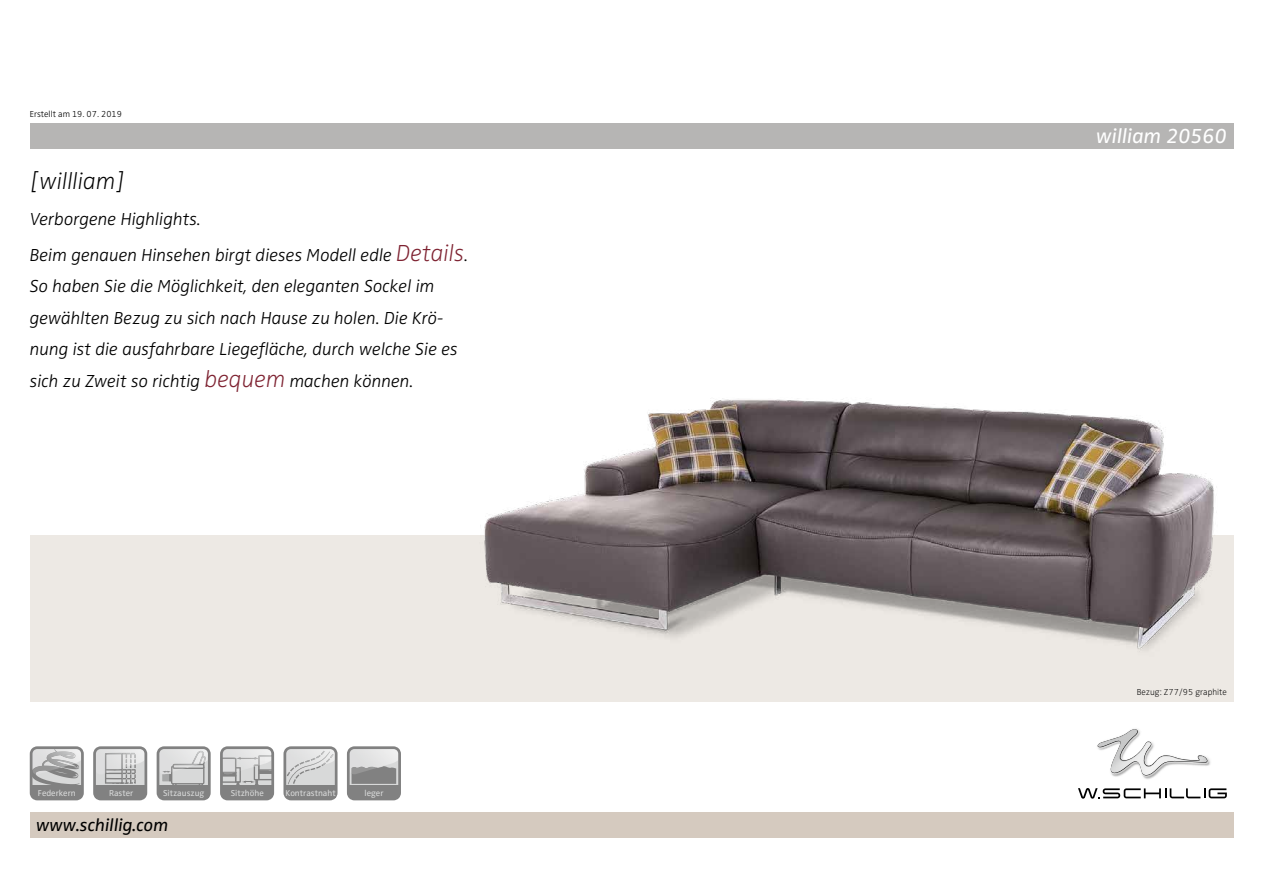
<style>
.page{position:relative;width:1263px;height:893px;background:#fff}
.page>*{position:absolute;margin:0;border:0;box-sizing:border-box;transform-origin:0 0}
.t1{font:italic 300 expanded 24px "Zwo Pro";color:#000}
.t2{font:italic 21px "Zwo Pro";color:#fff}
.t3{font:italic 300 18px/31.5px "Zwo Pro";color:#000}
.t4{font:italic 18px "Zwo Pro";color:#000}
.t5{font:300 expanded 9px "Zwo Pro";color:#000}
.t6{font:300 9px "Zwo Pro";color:#000}
.t7{font:8.85px "Zwo Pro";color:#d8d9d9}
.s1{font-stretch:expanded;font-size:24px;color:#7e2231}
</style>
<div class="page">
<div style="left:30px;top:123px;width:1203px;height:26px;background:#b6b5b4"></div>
<div style="left:30px;top:535px;width:1203px;height:167px;background:#ede9e4"></div>
<div style="left:30px;top:812px;width:1203px;height:26px;background:#d5cabf"></div>
<img style="left:484px;top:398px;width:730px;height:252px">
<svg style="left:93px;top:746px;width:54px;height:54px;background:#b1b2b2"></svg>
<svg style="left:220px;top:746px;width:54px;height:54px;background:#b0b1b1"></svg>
<svg style="left:30px;top:746px;width:54px;height:54px;background:#b3b3b3"></svg>
<div style="left:32px;top:785px;width:49px;height:13px;background:#818181"></div>
<svg style="left:157px;top:746px;width:54px;height:54px;background:#b4b4b4"></svg>
<svg style="left:283px;top:746px;width:55px;height:54px;background:#c7c8c8"></svg>
<div style="left:286px;top:785px;width:49px;height:13px;background:#818181"></div>
<svg style="left:347px;top:746px;width:54px;height:54px;background:#afafb0"></svg>
<div style="left:349px;top:785px;width:49px;height:13px;background:#818181"></div>
<svg style="left:1097px;top:745px;width:113px;height:32px"></svg>
<img style="left:1098px;top:729px;width:109px;height:46px">
<svg style="left:1078px;top:788px;width:149px;height:11px"></svg>
<p class="t6" style="left:30px;top:109px;width:94px">Erstellt am 19. 07. 2019</p>
<h1 class="t1" style="left:30px;top:167px;width:97px">[willliam]</h1>
<p class="t3" style="left:30px;top:201px;width:440px;line-height:35.7px">Verborgene Highlights.<br>Beim genauen Hinsehen birgt dieses Modell edle <span class="s1">Details</span>.</p>
<p class="t3" style="left:30px;top:271px;width:430px">So haben Sie die Möglichkeit, den eleganten Sockel im gewählten Bezug zu sich nach Hause zu holen. Die Krö&shy;nung ist die ausfahrbare Liegefläche, durch welche Sie es sich zu Zweit so richtig <span class="s1">bequem</span> machen können.</p>
<p class="t7" style="left:38px;top:787px;width:39px">Federkern</p>
<p class="t7" style="left:109px;top:787px;width:26px">Raster</p>
<p class="t7" style="left:163px;top:787px;width:43px">Sitzauszug</p>
<p class="t7" style="left:231px;top:787px;width:35px">Sitzhöhe</p>
<p class="t7" style="left:286px;top:787px;width:52px">Kontrastnaht</p>
<p class="t7" style="left:365px;top:787px;width:20px">leger</p>
<p class="t4" style="left:36px;top:815px;width:134px">www.schillig.com</p>
<p class="t2" style="left:1096px;top:124px;width:132px">william 20560</p>
<p class="t5" style="left:1137px;top:687px;width:92px">Bezug: Z77/95 graphite</p>
</div>
